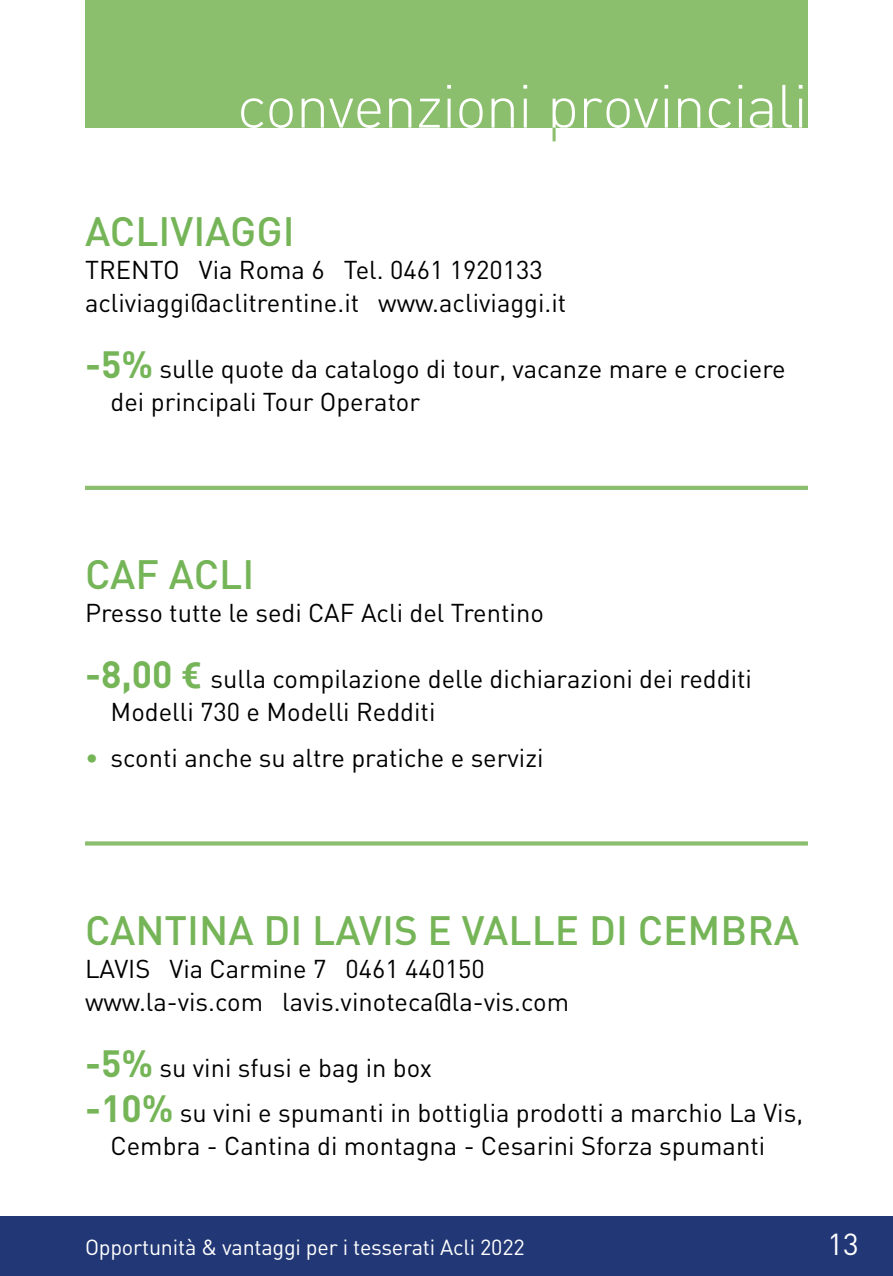
<style>
.page{position:relative;width:893px;height:1276px;background:#fff}
.page>*{position:absolute;margin:0;border:0;box-sizing:border-box;transform-origin:0 0}
.t1{font:300 60px "DIN";letter-spacing:-.02em;color:#fff}
.t2{font:500 40.5px "DIN";color:#75b558}
.t3{font:30px "DIN";color:#fff}
.t4{font:25.5px/33px "DIN";color:#000}
.t5{font:21.6px "DIN";letter-spacing:-.01em;color:#fff}
.s1{font-weight:700;font-size:37.5px;color:#75b558}
.s2{font-family:"Roboto";font-weight:700;font-size:36px;color:#75b558}
.s3{color:#75b558}
</style>
<div class="page">
<div style="left:0;top:1216px;width:893px;height:60px;background:#223775"></div>
<hr style="left:85px;top:486px;width:723px;height:4px;background:#8bbe6d">
<svg style="left:85px;top:841px;width:723px;height:4px;background:#95c47a"></svg>
<div style="left:85px;top:0;width:723px;height:128px;background:#8bbe6d"></div>
<svg style="left:553px;top:128px;width:3px;height:13px"></svg>
<h1 class="t1" style="left:237px;top:69px;width:572px">convenzioni provinciali</h1>
<h2 class="t2" style="left:85px;top:206px;width:211px">ACLIVIAGGI</h2>
<p class="t4" style="left:85px;top:253px;width:483px">TRENTO Via Roma 6 Tel. 0461 1920133 acliviaggi@aclitrentine.it www.acliviaggi.it</p>
<p class="t4" style="left:111px;top:352px;width:677px;text-indent:-26px"><span class="s1">-5%</span> sulle quote da catalogo di tour, vacanze mare e crociere dei principali Tour Operator</p>
<h2 class="t2" style="left:85px;top:548px;width:171px">CAF ACLI</h2>
<p class="t4" style="left:85px;top:596px;width:460px">Presso tutte le sedi CAF Acli del Trentino</p>
<p class="t4" style="left:111px;top:662px;width:643px;text-indent:-26px"><span class="s1">-8,00</span> <span class="s2">€</span> sulla compilazione delle dichiarazioni dei redditi<br>Modelli 730 e Modelli Redditi</p>
<p class="t4" style="left:85px;top:740px;width:460px"><span class="s3">•</span> sconti anche su altre pratiche e servizi</p>
<h2 class="t2" style="left:85px;top:904px;width:716px">CANTINA DI LAVIS E VALLE DI CEMBRA</h2>
<p class="t4" style="left:85px;top:951px;width:486px">LAVIS Via Carmine 7 0461 440150 www.la-vis.com lavis.vinoteca@la-vis.com</p>
<p class="t4" style="left:85px;top:1044px;width:720px;line-height:45.9px"><span class="s1">-5%</span> su vini sfusi e bag in box<br><span class="s1">-10%</span> su vini e spumanti in bottiglia prodotti a marchio La Vis,</p>
<p class="t4" style="left:111px;top:1129px;width:656px">Cembra - Cantina di montagna - Cesarini Sforza spumanti</p>
<p class="t5" style="left:85px;top:1233px;width:441px">Opportunità &amp; vantaggi per i tesserati Acli 2022</p>
<p class="t3" style="left:828px;top:1225px;width:33px">13</p>
</div>
